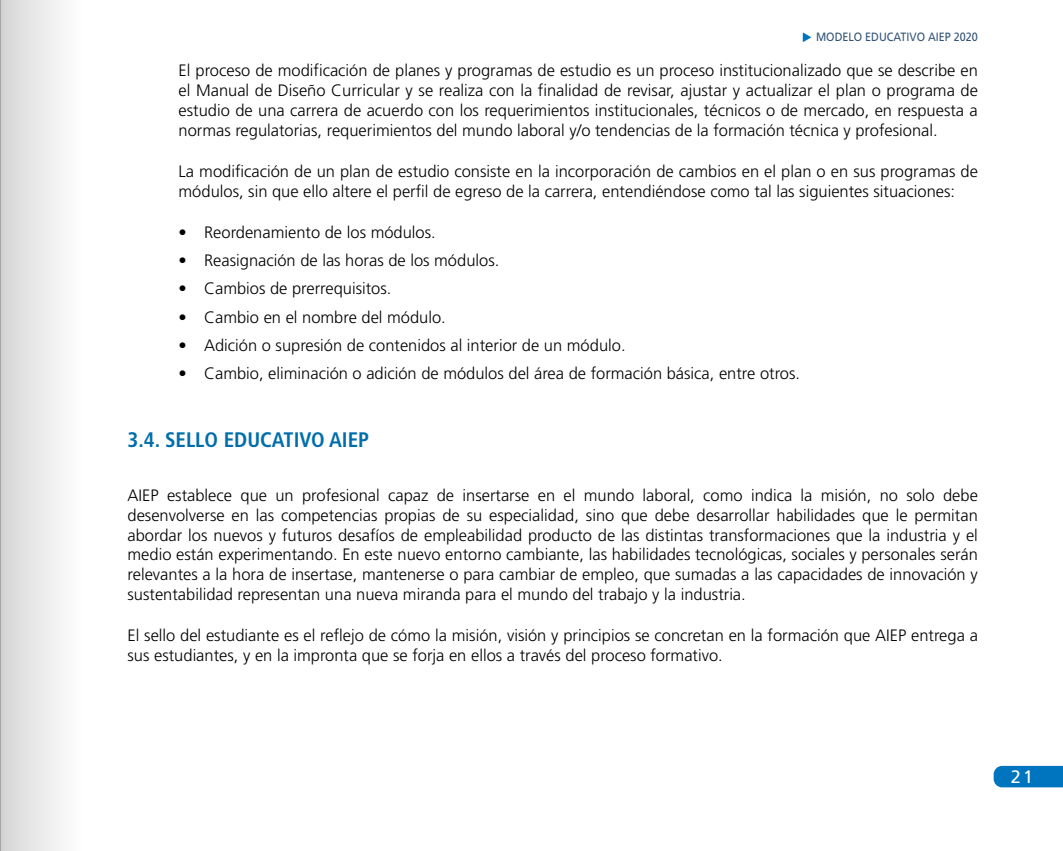
<style>
.page{position:relative;width:1063px;height:851px;background:#fff}
.page>*{position:absolute;margin:0;border:0;box-sizing:border-box;transform-origin:0 0}
.t1{font:700 condensed 21px "Frutiger";color:#006eab}
.t2{font:18px "Frutiger";color:#fff}
.t3{font:300 16.5px/19.8px "Frutiger";color:#000;text-align:justify}
.t4{font:12px "Frutiger";color:#315377;scale:.9 1}
</style>
<div class="page">
<div style="left:994px;top:765px;width:69px;height:22px;background:#0075bf"></div>
<svg style="left:803px;top:33px;width:8px;height:9px"></svg>
<div style="left:0;top:0;width:83px;height:850px;background:linear-gradient(to right,#d5d5d5,#fff)"></div>
<p class="t4" style="left:816px;top:30px;width:181px">MODELO EDUCATIVO AIEP 2020</p>
<p class="t3" style="left:179px;top:61px;width:801px">El proceso de modificación de planes y programas de estudio es un proceso institucionalizado que se describe en el Manual de Diseño Curricular y se realiza con la finalidad de revisar, ajustar y actualizar el plan o programa de estudio de una carrera de acuerdo con los requerimientos institucionales, técnicos o de mercado, en respuesta a normas regulatorias, requerimientos del mundo laboral y/o tendencias de la formación técnica y profesional.</p>
<p class="t3" style="left:179px;top:161px;width:801px">La modificación de un plan de estudio consiste en la incorporación de cambios en el plan o en sus programas de módulos, sin que ello altere el perfil de egreso de la carrera, entendiéndose como tal las siguientes situaciones:</p>
<p class="t3" style="left:179px;top:222px;width:259px">• Reordenamiento de los módulos.</p>
<p class="t3" style="left:179px;top:250px;width:322px">• Reasignación de las horas de los módulos.</p>
<p class="t3" style="left:179px;top:279px;width:214px">• Cambios de prerrequisitos.</p>
<p class="t3" style="left:179px;top:307px;width:269px">• Cambio en el nombre del módulo.</p>
<p class="t3" style="left:179px;top:335px;width:449px">• Adición o supresión de contenidos al interior de un módulo.</p>
<p class="t3" style="left:179px;top:364px;width:623px">• Cambio, eliminación o adición de módulos del área de formación básica, entre otros.</p>
<p class="t1" style="left:128px;top:427px;width:243px">3.4. SELLO EDUCATIVO AIEP</p>
<p class="t3" style="left:128px;top:485px;width:852px">AIEP establece que un profesional capaz de insertarse en el mundo laboral, como indica la misión, no solo debe desenvolverse en las competencias propias de su especialidad, sino que debe desarrollar habilidades que le permitan abordar los nuevos y futuros desafíos de empleabilidad producto de las distintas transformaciones que la industria y el medio están experimentando. En este nuevo entorno cambiante, las habilidades tecnológicas, sociales y personales serán relevantes a la hora de insertase, mantenerse o para cambiar de empleo, que sumadas a las capacidades de innovación y sustentabilidad representan una nueva miranda para el mundo del trabajo y la industria.</p>
<p class="t3" style="left:128px;top:625px;width:852px">El sello del estudiante es el reflejo de cómo la misión, visión y principios se concretan en la formación que AIEP entrega a sus estudiantes, y en la impronta que se forja en ellos a través del proceso formativo.</p>
<p class="t2" style="left:1011px;top:766px;width:24px">21</p>
</div>
